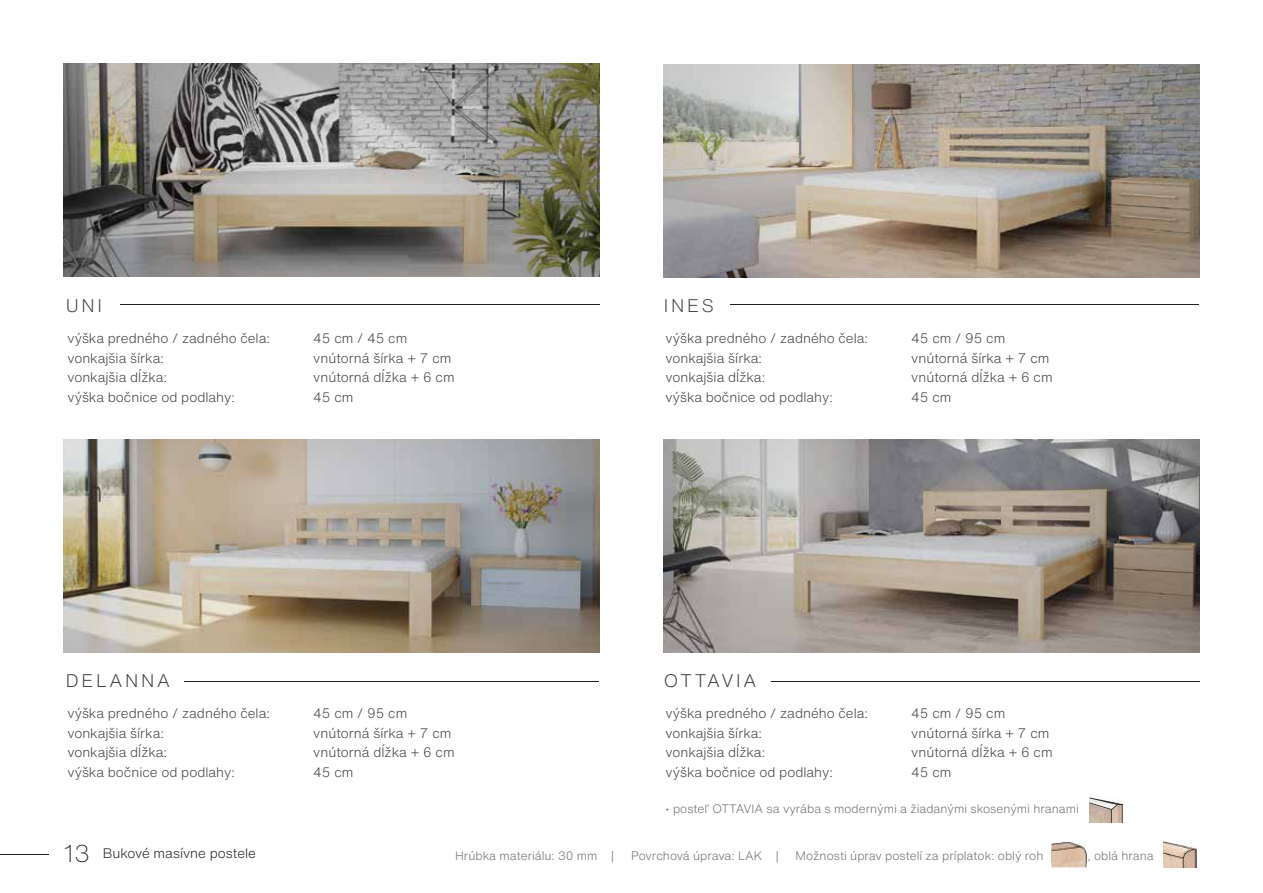
<style>
.page{position:relative;width:1263px;height:893px;background:#fff}
.page>*{position:absolute;margin:0;border:0;box-sizing:border-box;transform-origin:0 0}
.t1{font:300 18px "Helvetica Now Text";letter-spacing:.15em;color:#414042}
.t2{font:300 18px "Helvetica Now Text";letter-spacing:.13em;color:#414042}
.t3{font:300 13.5px/19.5px "Helvetica Now Text";color:#414042}
.t4{font:300 13.5px "Helvetica Now Text";color:#231f20}
.t5{font:300 12px "Helvetica Now Text";color:#6d6e71}
.s1{font-weight:200;font-size:24px}
</style>
<div class="page">
<hr style="left:730px;top:304px;width:469px;height:1px;background:#231f20">
<hr style="left:120px;top:304px;width:480px;height:1px;background:#231f20">
<hr style="left:771px;top:681px;width:429px;height:1px;background:#231f20">
<hr style="left:185px;top:681px;width:414px;height:1px;background:#231f20">
<img style="left:664px;top:65px;width:536px;height:212px">
<img style="left:64px;top:64px;width:536px;height:212px">
<img style="left:63px;top:440px;width:536px;height:212px">
<img style="left:664px;top:440px;width:536px;height:212px">
<hr style="left:0;top:855px;width:49px;height:1px;background:#231f20">
<img style="left:1163px;top:841px;width:33px;height:26px">
<img style="left:1051px;top:841px;width:35px;height:26px">
<img style="left:1051px;top:851px;width:35px;height:12px">
<img style="left:1122px;top:803px;width:1px;height:20px">
<svg style="left:1090px;top:797px;width:32px;height:26px"></svg>
<h1 class="t1" style="left:66px;top:294px;width:38px">UNI</h1>
<p class="t3" style="left:68px;top:328px;width:204px">výška predného / zadného čela: vonkajšia šírka:<br>vonkajšia dĺžka:<br>výška bočnice od podlahy:</p>
<p class="t3" style="left:313px;top:328px;width:143px">45 cm / 45 cm vnútorná šírka + 7 cm vnútorná dĺžka + 6 cm<br>45 cm</p>
<h1 class="t1" style="left:66px;top:670px;width:106px">DELANNA</h1>
<p class="t3" style="left:68px;top:703px;width:204px">výška predného / zadného čela: vonkajšia šírka:<br>vonkajšia dĺžka:<br>výška bočnice od podlahy:</p>
<p class="t3" style="left:313px;top:703px;width:143px">45 cm / 95 cm vnútorná šírka + 7 cm vnútorná dĺžka + 6 cm<br>45 cm</p>
<h1 class="t1" style="left:664px;top:294px;width:51px">INES</h1>
<p class="t3" style="left:665px;top:328px;width:204px">výška predného / zadného čela: vonkajšia šírka:<br>vonkajšia dĺžka:<br>výška bočnice od podlahy:</p>
<p class="t3" style="left:911px;top:328px;width:143px">45 cm / 95 cm vnútorná šírka + 7 cm vnútorná dĺžka + 6 cm<br>45 cm</p>
<h1 class="t2" style="left:664px;top:670px;width:94px">OTTAVIA</h1>
<p class="t3" style="left:665px;top:703px;width:204px">výška predného / zadného čela: vonkajšia šírka:<br>vonkajšia dĺžka:<br>výška bočnice od podlahy:</p>
<p class="t5" style="left:665px;top:800px;width:415px">• posteľ OTTAVIA sa vyrába s modernými a žiadanými skosenými hranami</p>
<p class="t3" style="left:911px;top:703px;width:143px">45 cm / 95 cm vnútorná šírka + 7 cm vnútorná dĺžka + 6 cm<br>45 cm</p>
<p class="t4" style="left:64px;top:845px;width:194px"><span class="s1">13</span> Bukové masívne postele</p>
<p class="t5" style="left:455px;top:847px;width:161px">Hrúbka materiálu: 30 mm |</p>
<p class="t5" style="left:631px;top:847px;width:149px">Povrchová úprava: LAK |</p>
<p class="t5" style="left:796px;top:847px;width:249px">Možnosti úprav postelí za príplatok: oblý roh</p>
<p class="t5" style="left:1087px;top:847px;width:68px">, oblá hrana</p>
</div>
